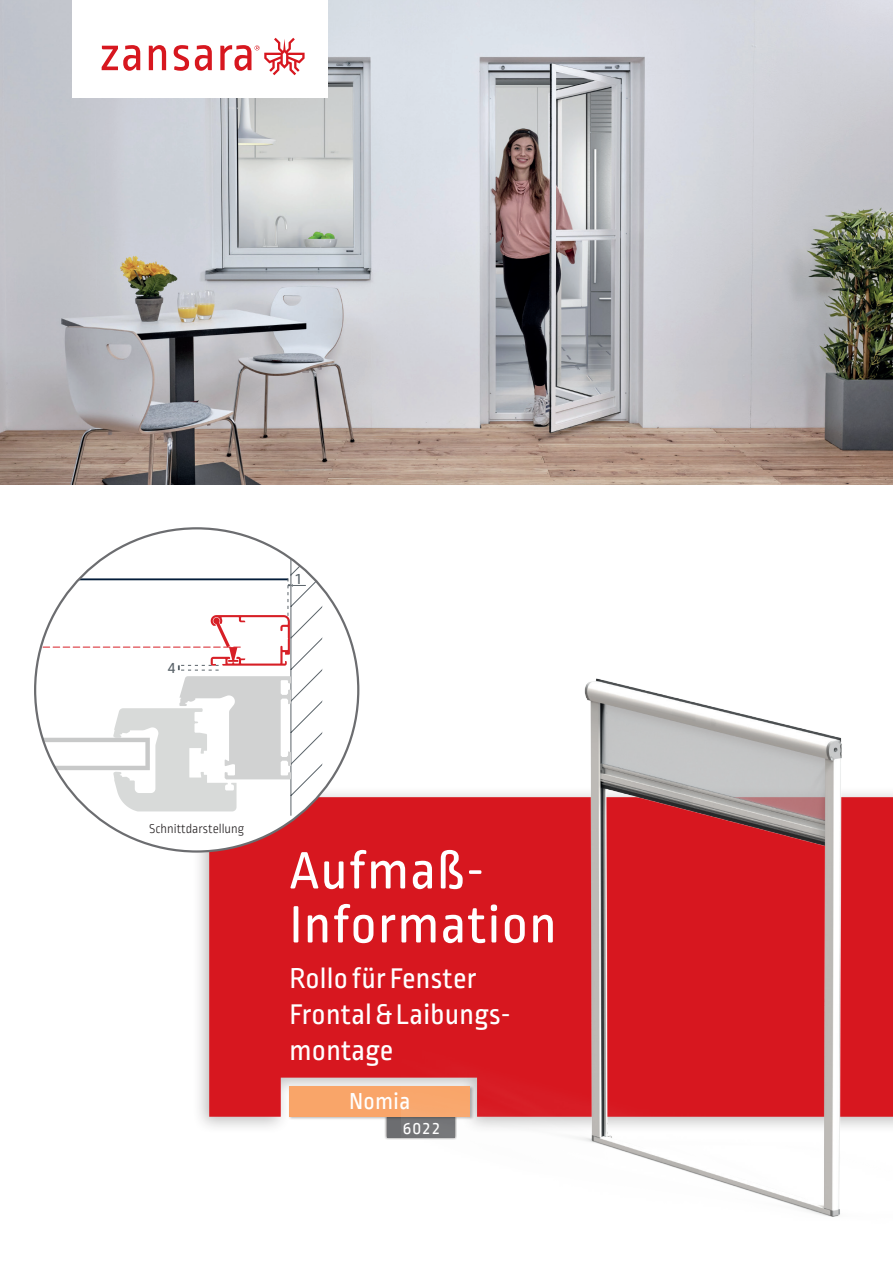
<style>
.page{position:relative;width:893px;height:1263px;background:#fff}
.page>*{position:absolute;margin:0;border:0;box-sizing:border-box;transform-origin:0 0}
.t1{font:55.5px/54px "Ropa Soft PTT";letter-spacing:.02em;color:#fff}
.t2{font:30px/36px "Ropa Sans Pro";letter-spacing:.01em;color:#fff}
.t3{font:24.3px "Ropa Sans";color:#fff}
.t4{font:18.3px "Ropa Sans";color:#fff}
.t5{font:16.65px "Ropa Sans Pro";color:#5a6369}
.t6{font:300 13.5px "Ropa Sans Pro";color:#231f20}
</style>
<div class="page">
<img style="left:0;top:0;width:893px;height:485px">
<div style="left:72px;top:0;width:256px;height:98px;background:#fff"></div>
<svg style="left:149px;top:45px;width:17px;height:25px"></svg>
<svg style="left:195px;top:45px;width:17px;height:26px"></svg>
<svg style="left:102px;top:45px;width:38px;height:26px"></svg>
<svg style="left:174px;top:45px;width:15px;height:26px"></svg>
<svg style="left:220px;top:38px;width:85px;height:37px"></svg>
<div style="left:192px;top:786px;width:701px;height:348px;background:#231f20;opacity:.3"></div>
<div style="left:209px;top:797px;width:193px;height:320px;background:#d7171f"></div>
<div style="left:384px;top:1114px;width:73px;height:26px;background:#231f20;opacity:.75"></div>
<div style="left:387px;top:1116px;width:68px;height:22px;background:#6c6d70"></div>
<div style="left:289px;top:1085px;width:185px;height:36px;background:#231f20;opacity:.31"></div>
<div style="left:289px;top:1086px;width:180px;height:30px;background:#f9a569"></div>
<img style="left:402px;top:678px;width:491px;height:539px">
<div style="left:35px;top:528px;width:323px;height:323px;background:#fff;border-radius:50%"></div>
<svg style="left:79px;top:528px;width:243px;height:288px"></svg>
<svg style="left:35px;top:578px;width:271px;height:233px"></svg>
<p class="t5" style="left:168px;top:658px;width:9px">4</p>
<p class="t5" style="left:296px;top:570px;width:7px">1</p>
<p class="t6" style="left:149px;top:821px;width:97px">Schnittdarstellung</p>
<h1 class="t1" style="left:289px;top:846px;width:269px">Aufmaß-<br>Information</h1>
<p class="t2" style="left:289px;top:962px;width:223px">Rollo für Fenster<br>Frontal &amp; Laibungs&shy;montage</p>
<p class="t3" style="left:349px;top:1089px;width:63px">Nomia</p>
<p class="t4" style="left:403px;top:1118px;width:39px">6022</p>
</div>
